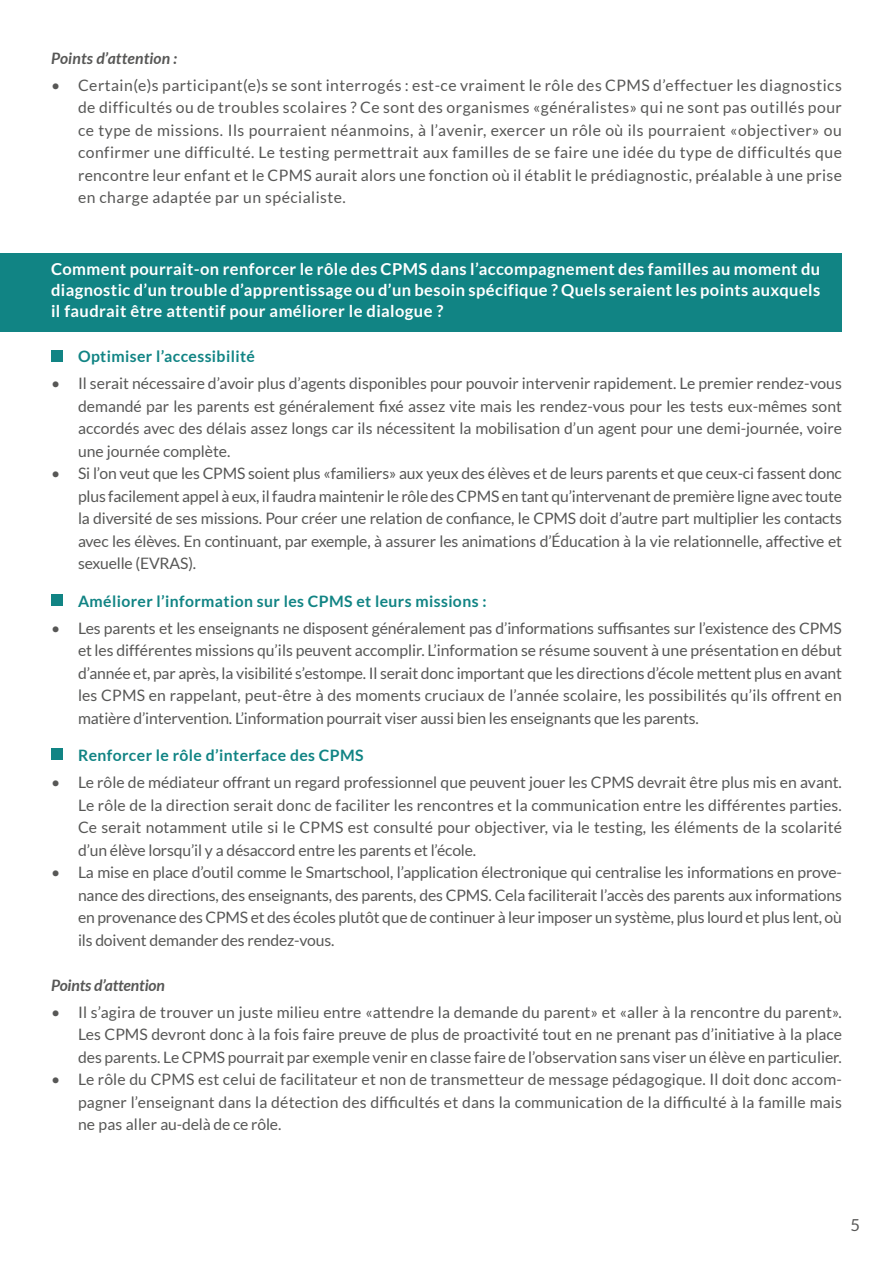
<style>
.page{position:relative;width:893px;height:1263px;background:#fff}
.page>*{position:absolute;margin:0;border:0;box-sizing:border-box;transform-origin:0 0}
.t1{font:700 16.5px/21px "Lato";letter-spacing:.025em;color:#fff;text-align:justify}
.t2{font:16.5px "Lato";color:#575756}
.t3{font:15.75px/22.5px "Lato";letter-spacing:-.01em;color:#575756;text-align:justify}
.t4{font:700 15.75px "Lato";letter-spacing:.025em;color:#118484}
.t5{font:italic 700 15.75px "Lato";letter-spacing:-.005em;color:#575756}
</style>
<div class="page">
<div style="left:0;top:253px;width:842px;height:79px;background:#118484"></div>
<div style="left:51px;top:350px;width:11px;height:11px;background:#118484"></div>
<div style="left:51px;top:594px;width:11px;height:11px;background:#118484"></div>
<div style="left:51px;top:749px;width:11px;height:11px;background:#118484"></div>
<p class="t5" style="left:51px;top:49px;width:128px">Points d’attention :</p>
<p class="t3" style="left:78px;top:74px;width:765px;text-indent:-27px">• Certain(e)s participant(e)s se sont interrogés : est-ce vraiment le rôle des CPMS d’effectuer les diagnostics de difficultés ou de troubles scolaires ? Ce sont des organismes «généralistes» qui ne sont pas outillés pour ce type de missions. Ils pourraient néanmoins, à l’avenir, exercer un rôle où ils pourraient «objectiver» ou confirmer une difficulté. Le testing permettrait aux familles de se faire une idée du type de difficultés que rencontre leur enfant et le CPMS aurait alors une fonction où il établit le prédiagnostic, préalable à une prise en charge adaptée par un spécialiste.</p>
<p class="t1" style="left:51px;top:258px;width:771px">Comment pourrait-on renforcer le rôle des CPMS dans l’accompagnement des familles au moment du diagnostic d’un trouble d’apprentissage ou d’un besoin spécifique ? Quels seraient les points auxquels il faudrait être attentif pour améliorer le dialogue ?</p>
<p class="t4" style="left:78px;top:347px;width:178px">Optimiser l’accessibilité</p>
<p class="t3" style="left:78px;top:372px;width:765px;text-indent:-27px">• Il serait nécessaire d’avoir plus d’agents disponibles pour pouvoir intervenir rapidement. Le premier rendez-vous demandé par les parents est généralement fixé assez vite mais les rendez-vous pour les tests eux-mêmes sont accordés avec des délais assez longs car ils nécessitent la mobilisation d’un agent pour une demi-journée, voire une journée complète.</p>
<p class="t3" style="left:78px;top:462px;width:765px;text-indent:-27px">• Si l’on veut que les CPMS soient plus «familiers» aux yeux des élèves et de leurs parents et que ceux-ci fassent donc plus facilement appel à eux, il faudra maintenir le rôle des CPMS en tant qu’intervenant de première ligne avec toute la diversité de ses missions. Pour créer une relation de confiance, le CPMS doit d’autre part multiplier les contacts avec les élèves. En continuant, par exemple, à assurer les animations d’Éducation à la vie relationnelle, affective et sexuelle (EVRAS).</p>
<p class="t4" style="left:78px;top:592px;width:410px">Améliorer l’information sur les CPMS et leurs missions :</p>
<p class="t3" style="left:78px;top:617px;width:765px;text-indent:-27px">• Les parents et les enseignants ne disposent généralement pas d’informations suffisantes sur l’existence des CPMS et les différentes missions qu’ils peuvent accomplir. L’information se résume souvent à une présentation en début d’année et, par après, la visibilité s’estompe. Il serait donc important que les directions d’école mettent plus en avant les CPMS en rappelant, peut-être à des moments cruciaux de l’année scolaire, les possibilités qu’ils offrent en matière d’intervention. L’information pourrait viser aussi bien les enseignants que les parents.</p>
<p class="t4" style="left:78px;top:747px;width:287px">Renforcer le rôle d’interface des CPMS</p>
<p class="t3" style="left:78px;top:771px;width:765px;text-indent:-27px">• Le rôle de médiateur offrant un regard professionnel que peuvent jouer les CPMS devrait être plus mis en avant.<br>Le rôle de la direction serait donc de faciliter les rencontres et la communication entre les différentes parties.<br>Ce serait notamment utile si le CPMS est consulté pour objectiver, via le testing, les éléments de la scolarité d’un élève lorsqu’il y a désaccord entre les parents et l’école.</p>
<p class="t3" style="left:78px;top:861px;width:765px;text-indent:-27px">• La mise en place d’outil comme le Smartschool, l’application électronique qui centralise les informations en prove&shy;nance des directions, des enseignants, des parents, des CPMS. Cela faciliterait l’accès des parents aux informations en provenance des CPMS et des écoles plutôt que de continuer à leur imposer un système, plus lourd et plus lent, où ils doivent demander des rendez-vous.</p>
<p class="t5" style="left:51px;top:976px;width:115px">Points d’attention</p>
<p class="t3" style="left:78px;top:1001px;width:765px;text-indent:-27px">• Il s’agira de trouver un juste milieu entre «attendre la demande du parent» et «aller à la rencontre du parent».<br>Les CPMS devront donc à la fois faire preuve de plus de proactivité tout en ne prenant pas d’initiative à la place des parents. Le CPMS pourrait par exemple venir en classe faire de l’observation sans viser un élève en particulier.</p>
<p class="t3" style="left:78px;top:1068px;width:765px;text-indent:-27px">• Le rôle du CPMS est celui de facilitateur et non de transmetteur de message pédagogique. Il doit donc accom&shy;pagner l’enseignant dans la détection des difficultés et dans la communication de la difficulté à la famille mais ne pas aller au-delà de ce rôle.</p>
<p class="t2" style="left:850px;top:1216px;width:11px">5</p>
</div>
